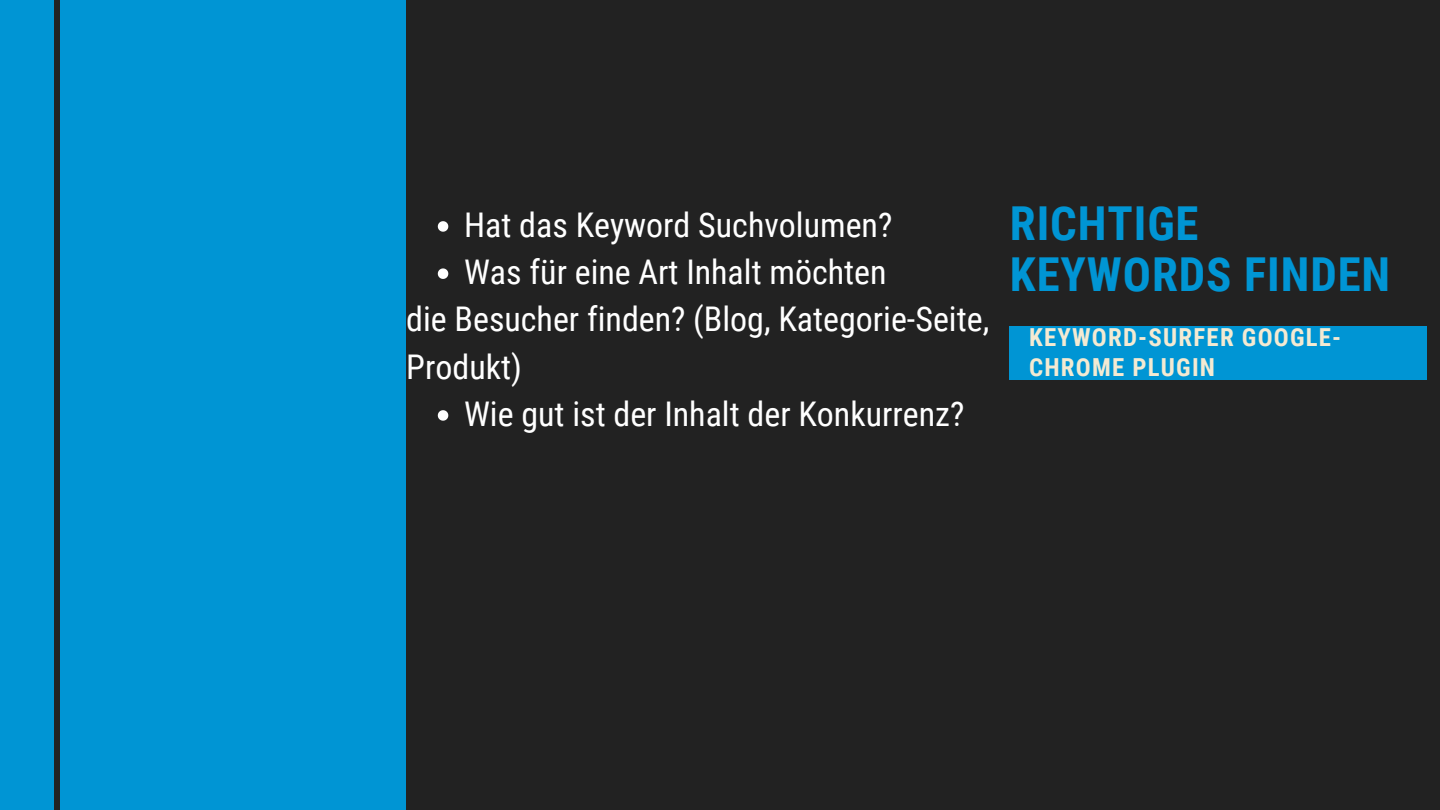
<style>
.page{position:relative;width:1440px;height:810px;background:#222}
.page>*{position:absolute;margin:0;border:0;box-sizing:border-box;transform-origin:0 0}
.t1{font:700 46.8px/51.1px "Roboto Condensed";letter-spacing:.02em;color:#0095d4}
.t2{font:34px "Roboto Condensed";color:#fff}
.t3{font:700 24.8px/29.8px "Roboto Condensed";letter-spacing:.05em;color:#f4ead2}
</style>
<div class="page">
<div style="left:0;top:0;width:406px;height:810px;background:#0095d4"></div>
<div style="left:55px;top:0;width:5px;height:810px;background:#222"></div>
<div style="left:1010px;top:326px;width:417px;height:53px;background:#0095d4"></div>
<svg style="left:438px;top:221px;width:10px;height:11px"></svg>
<svg style="left:438px;top:268px;width:10px;height:11px"></svg>
<svg style="left:438px;top:410px;width:10px;height:11px"></svg>
<p class="t2" style="left:464px;top:205px;width:430px">Hat das Keyword Suchvolumen?</p>
<p class="t2" style="left:464px;top:253px;width:424px">Was für eine Art Inhalt möchten</p>
<p class="t2" style="left:406px;top:300px;width:585px">die Besucher finden? (Blog, Kategorie-Seite,</p>
<p class="t2" style="left:406px;top:347px;width:117px">Produkt)</p>
<p class="t2" style="left:464px;top:394px;width:502px">Wie gut ist der Inhalt der Konkurrenz?</p>
<p class="t1" style="left:1010px;top:198px;width:382px">RICHTIGE<br>KEYWORDS FINDEN</p>
<p class="t3" style="left:1029px;top:323px;width:314px">KEYWORD-SURFER GOOGLE-<br>CHROME PLUGIN</p>
</div>
